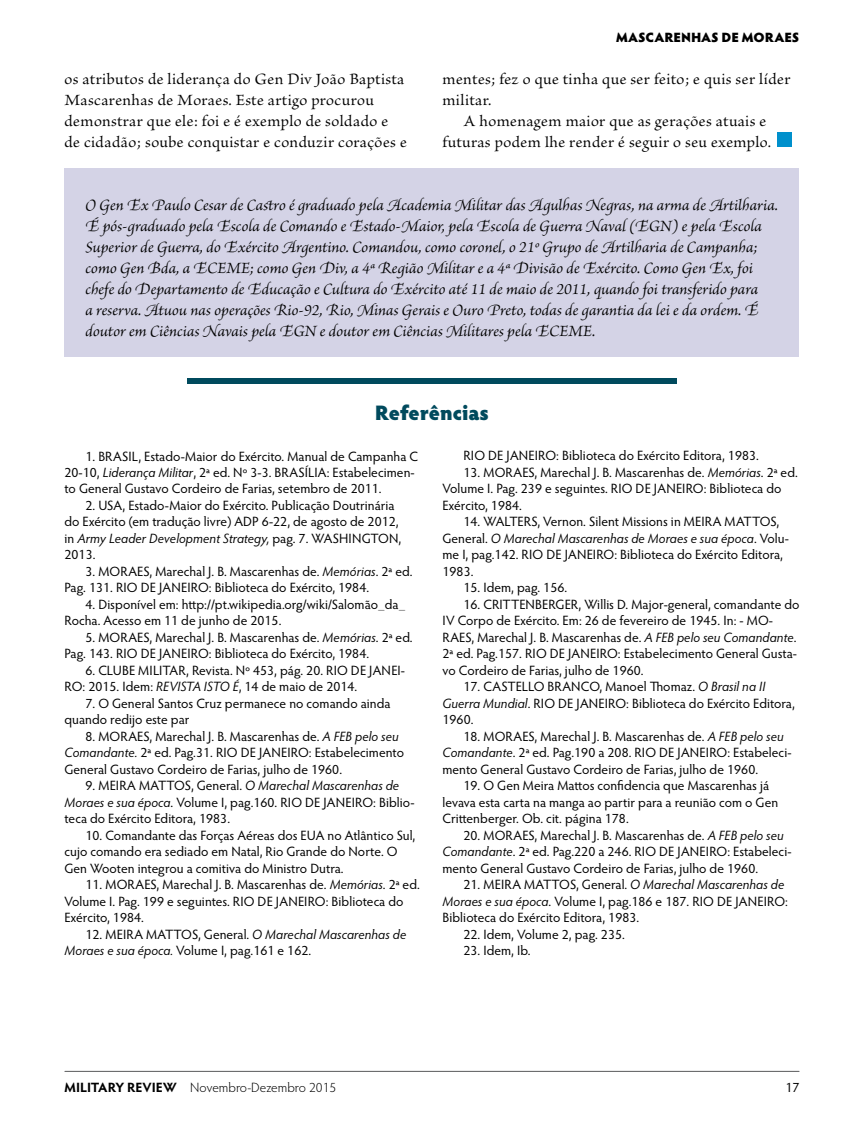
<style>
.page{position:relative;width:864px;height:1134px;background:#fff}
.page>*{position:absolute;margin:0;border:0;box-sizing:border-box;transform-origin:0 0}
.t1{font:900 21px "Hypatia Sans Pro";letter-spacing:-.01em;color:#004a5d}
.t2{font:italic 16.5px/21px "Brioso Pro";color:#000}
.t3{font:16.5px/21px "Brioso Pro";letter-spacing:.025em;color:#000}
.t4{font:13.5px/16.5px "Hypatia Sans Pro";letter-spacing:.005em;color:#000}
.t5{font:300 13.5px "Hypatia Sans Pro";color:#000}
.t6{font:900 13.5px "Hypatia Sans Pro";color:#000}
.s1{font-style:italic}
.s2{font-weight:700}
</style>
<div class="page">
<hr style="left:65px;top:1071px;width:734px;height:1px;background:#58595b">
<div style="left:64px;top:168px;width:736px;height:189px;background:#d4d3e6"></div>
<div style="left:777px;top:132px;width:15px;height:15px;background:#0090cc"></div>
<div style="left:187px;top:378px;width:490px;height:6px;background:#004a5d"></div>
<p class="t6" style="left:616px;top:27px;width:185px">MASCARENHAS DE MORAES</p>
<p class="t3" style="left:64px;top:69px;width:344px">os atributos de liderança do Gen Div João Baptista Mascarenhas de Moraes. Este artigo procurou demonstrar que ele: foi e é exemplo de soldado e de cidadão; soube conquistar e conduzir corações e</p>
<p class="t3" style="left:442px;top:69px;width:349px">mentes; fez o que tinha que ser feito; e quis ser líder militar.</p>
<p class="t3" style="left:442px;top:111px;width:330px;text-align:right">A homenagem maior que as gerações atuais e futuras podem lhe render é seguir o seu exemplo.</p>
<p class="t2" style="left:86px;top:194px;width:694px">O Gen Ex Paulo Cesar de Castro é graduado pela Academia Militar das Agulhas Negras, na arma de Artilharia.<br>É pós-graduado pela Escola de Comando e Estado-Maior, pela Escola de Guerra Naval (EGN) e pela Escola Superior de Guerra, do Exército Argentino. Comandou, como coronel, o 21º Grupo de Artilharia de Campanha; como Gen Bda, a ECEME; como Gen Div, a 4ª Região Militar e a 4ª Divisão de Exército. Como Gen Ex, foi chefe do Departamento de Educação e Cultura do Exército até 11 de maio de 2011, quando foi transferido para<br>a reserva. Atuou nas operações Rio-92, Rio, Minas Gerais e Ouro Preto, todas de garantia da lei e da ordem. É doutor em Ciências Navais pela EGN e doutor em Ciências Militares pela ECEME.</p>
<h1 class="t1" style="left:375px;top:397px;width:116px">Referências</h1>
<p class="t4" style="left:64px;top:447px;width:355px;text-indent:21px">1. BRASIL, Estado-Maior do Exército. Manual de Campanha C<br>20-10, <span class="s1">Liderança Militar</span>, 2ª ed. Nº 3-3. BRASÍLIA: Estabelecimen&shy;to General Gustavo Cordeiro de Farias, setembro de 2011.</p>
<p class="t4" style="left:64px;top:497px;width:338px;text-indent:21px">2. USA, Estado-Maior do Exército. Publicação Doutrinária do Exército (em tradução livre) ADP 6-22, de agosto de 2012, in <span class="s1">Army Leader Development Strategy,</span> pag. 7. WASHINGTON, 2013.</p>
<p class="t4" style="left:64px;top:563px;width:350px;text-indent:21px">3. MORAES, Marechal J. B. Mascarenhas de. <span class="s1">Memórias</span>. 2ª ed.<br>Pag. 131. RIO DE JANEIRO: Biblioteca do Exército, 1984.</p>
<p class="t4" style="left:64px;top:596px;width:342px;text-indent:21px">4. Disponível em: http://pt.wikipedia.org/wiki/Salomão_da_<br>Rocha. Acesso em 11 de junho de 2015.</p>
<p class="t4" style="left:64px;top:629px;width:350px;text-indent:21px">5. MORAES, Marechal J. B. Mascarenhas de. <span class="s1">Memórias</span>. 2ª ed.<br>Pag. 143. RIO DE JANEIRO: Biblioteca do Exército, 1984.</p>
<p class="t4" style="left:64px;top:662px;width:342px;text-indent:21px">6. CLUBE MILITAR, Revista. Nº 453, pág. 20. RIO DE JANEI-<br>RO: 2015. Idem: <span class="s1">REVISTA ISTO É</span>, 14 de maio de 2014.</p>
<p class="t4" style="left:64px;top:695px;width:328px;text-indent:21px">7. O General Santos Cruz permanece no comando ainda quando redijo este par</p>
<p class="t4" style="left:64px;top:728px;width:341px;text-indent:21px">8. MORAES, Marechal J. B. Mascarenhas de. <span class="s1">A FEB pelo seu<br>Comandante.</span> 2ª ed. Pag.31. RIO DE JANEIRO: Estabelecimento<br>General Gustavo Cordeiro de Farias, julho de 1960.</p>
<p class="t4" style="left:64px;top:777px;width:352px;text-indent:21px">9. MEIRA MATTOS, General. <span class="s1">O Marechal Mascarenhas de<br>Moraes e sua época</span>. Volume I, pag.160. RIO DE JANEIRO: Biblio&shy;teca do Exército Editora, 1983.</p>
<p class="t4" style="left:64px;top:827px;width:352px;text-indent:21px">10. Comandante das Forças Aéreas dos EUA no Atlântico Sul, cujo comando era sediado em Natal, Rio Grande do Norte. O<br>Gen Wooten integrou a comitiva do Ministro Dutra.</p>
<p class="t4" style="left:64px;top:876px;width:357px;text-indent:21px">11. MORAES, Marechal J. B. Mascarenhas de. <span class="s1">Memórias</span>. 2ª ed.<br>Volume I. Pag. 199 e seguintes. RIO DE JANEIRO: Biblioteca do<br>Exército, 1984.</p>
<p class="t4" style="left:64px;top:926px;width:343px;text-indent:21px">12. MEIRA MATTOS, General. <span class="s1">O Marechal Mascarenhas de<br>Moraes e sua época.</span> Volume I, pag.161 e 162.</p>
<p class="t4" style="left:464px;top:447px;width:297px">RIO DE JANEIRO: Biblioteca do Exército Editora, 1983.</p>
<p class="t4" style="left:442px;top:464px;width:357px;text-indent:21px">13. MORAES, Marechal J. B. Mascarenhas de. <span class="s1">Memórias</span>. 2ª ed.<br>Volume I. Pag. 239 e seguintes. RIO DE JANEIRO: Biblioteca do<br>Exército, 1984.</p>
<p class="t4" style="left:442px;top:513px;width:348px;text-indent:21px">14. WALTERS, Vernon. Silent Missions in MEIRA MATTOS, General. <span class="s1">O Marechal Mascarenhas de Moraes e sua época</span>. Volu&shy;me I, pag.142. RIO DE JANEIRO: Biblioteca do Exército Editora, 1983.</p>
<p class="t4" style="left:464px;top:579px;width:105px">15. Idem, pag. 156.</p>
<p class="t4" style="left:442px;top:596px;width:359px;text-indent:21px">16. CRITTENBERGER, Willis D. Major-general, comandante do IV Corpo de Exército. Em: 26 de fevereiro de 1945. In: - MO-RAES, Marechal J. B. Mascarenhas de. <span class="s1">A FEB pelo seu Comandante</span>.<br>2ª ed. Pag.157. RIO DE JANEIRO: Estabelecimento General Gusta&shy;vo Cordeiro de Farias, julho de 1960.</p>
<p class="t4" style="left:442px;top:678px;width:354px;text-indent:21px">17. CASTELLO BRANCO, Manoel Thomaz. <span class="s1">O Brasil na II<br>Guerra Mundial</span>. RIO DE JANEIRO: Biblioteca do Exército Editora,<br>1960.</p>
<p class="t4" style="left:442px;top:728px;width:351px;text-indent:21px">18. MORAES, Marechal J. B. Mascarenhas de. <span class="s1">A FEB pelo seu<br>Comandante</span>. 2ª ed. Pag.190 a 208. RIO DE JANEIRO: Estabeleci&shy;mento General Gustavo Cordeiro de Farias, julho de 1960.</p>
<p class="t4" style="left:442px;top:777px;width:337px;text-indent:21px">19. O Gen Meira Mattos confidencia que Mascarenhas já levava esta carta na manga ao partir para a reunião com o Gen<br>Crittenberger. Ob. cit. página 178.</p>
<p class="t4" style="left:442px;top:827px;width:351px;text-indent:21px">20. MORAES, Marechal J. B. Mascarenhas de. <span class="s1">A FEB pelo seu<br>Comandante</span>. 2ª ed. Pag.220 a 246. RIO DE JANEIRO: Estabeleci&shy;mento General Gustavo Cordeiro de Farias, julho de 1960.</p>
<p class="t4" style="left:442px;top:876px;width:347px;text-indent:21px">21. MEIRA MATTOS, General. <span class="s1">O Marechal Mascarenhas de<br>Moraes e sua época</span>. Volume I, pag.186 e 187. RIO DE JANEIRO:<br>Biblioteca do Exército Editora, 1983.</p>
<p class="t4" style="left:464px;top:926px;width:163px">22. Idem, Volume 2, pag. 235.</p>
<p class="t4" style="left:464px;top:942px;width:69px">23. Idem, Ib.</p>
<p class="t5" style="left:64px;top:1079px;width:273px"><span class="s2">MILITARY REVIEW</span> Novembro-Dezembro 2015</p>
<p class="t4" style="left:786px;top:1079px;width:15px">17</p>
</div>
